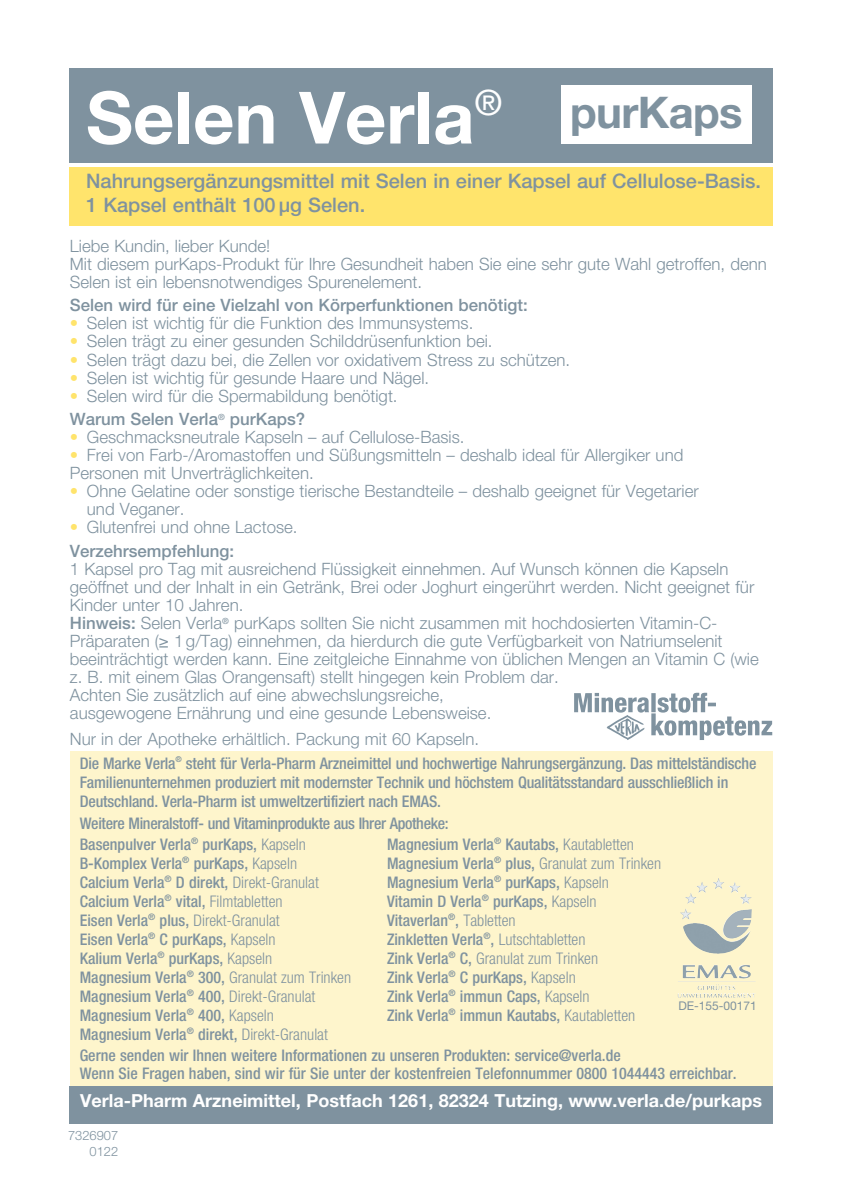
<style>
.page{position:relative;width:841px;height:1190px;background:#fff}
.page>*{position:absolute;margin:0;border:0;box-sizing:border-box;transform-origin:0 0}
.t1{font:700 72.2px "Helvetica Neue LT Pro";color:#fff}
.t2{font:700 43.6px "Helvetica Neue LT Pro";letter-spacing:-.015em;color:#7f929f}
.t3{font:500 20px/24px "Helvetica Neue LT Pro";color:#7f929f}
.t4{font:700 18px "Helvetica Neue LT Pro";color:#fff}
.t5{font:300 17px/18px "Helvetica Neue LT Pro";color:#7f929f}
.t6{font:500 17px "Helvetica Neue LT Pro";color:#7f929f}
.t7{font:500 condensed 16px/19px "Helvetica Neue LT Pro";color:#7f929f}
.t8{font:500 condensed 16px "Helvetica Neue LT Pro";letter-spacing:-.02em;color:#7f929f}
.t9{font:300 13px/15.4px "Helvetica Neue LT Pro";color:#7f929f;text-align:right}
.t10{font:12px "Helvetica Neue LT Pro";color:#7f929f}
.s1{color:#ffe46c}
.s2{font-weight:500}
.s3{font-weight:300}
</style>
<div class="page">
<div style="left:70px;top:751px;width:702px;height:335px;background:#fef5cc"></div>
<div style="left:69px;top:167px;width:703px;height:58px;background:#ffe46c"></div>
<div style="left:69px;top:68px;width:703px;height:95px;background:#7f929f"></div>
<div style="left:69px;top:1085px;width:703px;height:37px;background:#7f929f"></div>
<div style="left:561px;top:85px;width:190px;height:58px;background:#fff"></div>
<svg style="left:574px;top:692px;width:198px;height:47px"></svg>
<img style="left:603px;top:700px;width:47px;height:40px">
<img style="left:680px;top:878px;width:71px;height:41px">
<h1 class="t1" style="left:86px;top:72px;width:418px">Selen Verla<sup>®</sup></h1>
<h2 class="t2" style="left:570px;top:85px;width:174px">purKaps</h2>
<p class="t3" style="left:86px;top:169px;width:676px">Nahrungsergänzungsmittel mit Selen in einer Kapsel auf Cellulose-Basis.<br>1 Kapsel enthält 100 µg Selen.</p>
<p class="t5" style="left:70px;top:236px;width:698px">Liebe Kundin, lieber Kunde!<br>Mit diesem purKaps-Produkt für Ihre Gesundheit haben Sie eine sehr gute Wahl getroffen, denn<br>Selen ist ein lebensnotwendiges Spurenelement.</p>
<p class="t6" style="left:70px;top:295px;width:459px">Selen wird für eine Vielzahl von Körperfunktionen benötigt:</p>
<p class="t5" style="left:70px;top:314px;width:405px"><span class="s1">•</span> Selen ist wichtig für die Funktion des Immunsystems.</p>
<p class="t5" style="left:70px;top:332px;width:424px"><span class="s1">•</span> Selen trägt zu einer gesunden Schilddrüsenfunktion bei.</p>
<p class="t5" style="left:70px;top:350px;width:502px"><span class="s1">•</span> Selen trägt dazu bei, die Zellen vor oxidativem Stress zu schützen.</p>
<p class="t5" style="left:70px;top:368px;width:361px"><span class="s1">•</span> Selen ist wichtig für gesunde Haare und Nägel.</p>
<p class="t5" style="left:70px;top:383px;width:329px;line-height:23.6px"><span class="s1">•</span> Selen wird für die Spermabildung benötigt.<br><span class="s2">Warum Selen Verla</span><sup>®</sup> <span class="s2">purKaps?</span></p>
<p class="t5" style="left:70px;top:427px;width:396px"><span class="s1">•</span> Geschmacksneutrale Kapseln – auf Cellulose-Basis.</p>
<p class="t5" style="left:70px;top:445px;width:615px"><span class="s1">•</span> Frei von Farb-/Aromastoffen und Süßungsmitteln – deshalb ideal für Allergiker und<br>Personen mit Unverträglichkeiten.</p>
<p class="t5" style="left:87px;top:481px;width:613px;text-indent:-17px"><span class="s1">•</span> Ohne Gelatine oder sonstige tierische Bestandteile – deshalb geeignet für Vegetarier und Veganer.</p>
<p class="t5" style="left:70px;top:515px;width:229px;line-height:23.6px"><span class="s1">•</span> Glutenfrei und ohne Lactose.<br><span class="s2">Verzehrsempfehlung:</span></p>
<p class="t5" style="left:70px;top:559px;width:690px">1 Kapsel pro Tag mit ausreichend Flüssigkeit einnehmen. Auf Wunsch können die Kapseln geöffnet und der Inhalt in ein Getränk, Brei oder Joghurt eingerührt werden. Nicht geeignet für Kinder unter 10 Jahren.<br><span class="s2">Hinweis:</span> Selen Verla<sup>®</sup> purKaps sollten Sie nicht zusammen mit hochdosierten Vitamin-C-Präparaten (≥ 1 g/Tag) einnehmen, da hierdurch die gute Verfügbarkeit von Natriumselenit beeinträchtigt werden kann. Eine zeitgleiche Einnahme von üblichen Mengen an Vitamin C (wie z. B. mit einem Glas Orangensaft) stellt hingegen kein Problem dar.<br>Achten Sie zusätzlich auf eine abwechslungsreiche,<br>ausgewogene Ernährung und eine gesunde Lebensweise.</p>
<p class="t5" style="left:70px;top:729px;width:411px">Nur in der Apotheke erhältlich. Packung mit 60 Kapseln.</p>
<p class="t7" style="left:80px;top:753px;width:678px">Die Marke Verla<sup>®</sup> steht für Verla-Pharm Arzneimittel und hochwertige Nahrungsergänzung. Das mittelständische<br>Familienunternehmen produziert mit modernster Technik und höchstem Qualitätsstandard ausschließlich in<br>Deutschland. Verla-Pharm ist umweltzertifiziert nach EMAS.</p>
<p class="t8" style="left:80px;top:813px;width:371px">Weitere Mineralstoff- und Vitaminprodukte aus Ihrer Apotheke:</p>
<p class="t7" style="left:80px;top:834px;width:273px">Basenpulver Verla<sup>®</sup> purKaps, <span class="s3">Kapseln </span>B-Komplex Verla<sup>®</sup> purKaps, <span class="s3">Kapseln<br></span>Calcium Verla<sup>®</sup> D direkt, <span class="s3">Direkt-Granulat </span>Calcium Verla<sup>®</sup> vital, <span class="s3">Filmtabletten<br></span>Eisen Verla<sup>®</sup> plus, <span class="s3">Direkt-Granulat<br></span>Eisen Verla<sup>®</sup> C purKaps, <span class="s3">Kapseln<br></span>Kalium Verla<sup>®</sup> purKaps, <span class="s3">Kapseln<br></span>Magnesium Verla<sup>®</sup> 300, <span class="s3">Granulat zum Trinken </span>Magnesium Verla<sup>®</sup> 400, <span class="s3">Direkt-Granulat </span>Magnesium Verla<sup>®</sup> 400, <span class="s3">Kapseln<br></span>Magnesium Verla<sup>®</sup> direkt, <span class="s3">Direkt-Granulat</span></p>
<p class="t7" style="left:387px;top:834px;width:276px">Magnesium Verla<sup>®</sup> Kautabs, <span class="s3">Kautabletten </span>Magnesium Verla<sup>®</sup> plus, <span class="s3">Granulat zum Trinken </span>Magnesium Verla<sup>®</sup> purKaps, <span class="s3">Kapseln<br></span>Vitamin D Verla<sup>®</sup> purKaps, <span class="s3">Kapseln </span>Vitaverlan<sup>®</sup>, <span class="s3">Tabletten<br></span>Zinkletten Verla<sup>®</sup>, <span class="s3">Lutschtabletten<br></span>Zink Verla<sup>®</sup> C, <span class="s3">Granulat zum Trinken<br></span>Zink Verla<sup>®</sup> C purKaps, <span class="s3">Kapseln<br></span>Zink Verla<sup>®</sup> immun Caps, <span class="s3">Kapseln<br></span>Zink Verla<sup>®</sup> immun Kautabs, <span class="s3">Kautabletten</span></p>
<p class="t7" style="left:80px;top:1045px;width:658px;line-height:18px">Gerne senden wir Ihnen weitere Informationen zu unseren Produkten: service@verla.de<br>Wenn Sie Fragen haben, sind wir für Sie unter der kostenfreien Telefonnummer 0800 1044443 erreichbar.</p>
<p class="t10" style="left:678px;top:998px;width:80px">DE-155-00171</p>
<p class="t4" style="left:80px;top:1088px;width:684px">Verla-Pharm Arzneimittel, Postfach 1261, 82324 Tutzing, www.verla.de/purkaps</p>
<p class="t9" style="left:68px;top:1127px;width:52px">7326907<br>0122</p>
</div>
